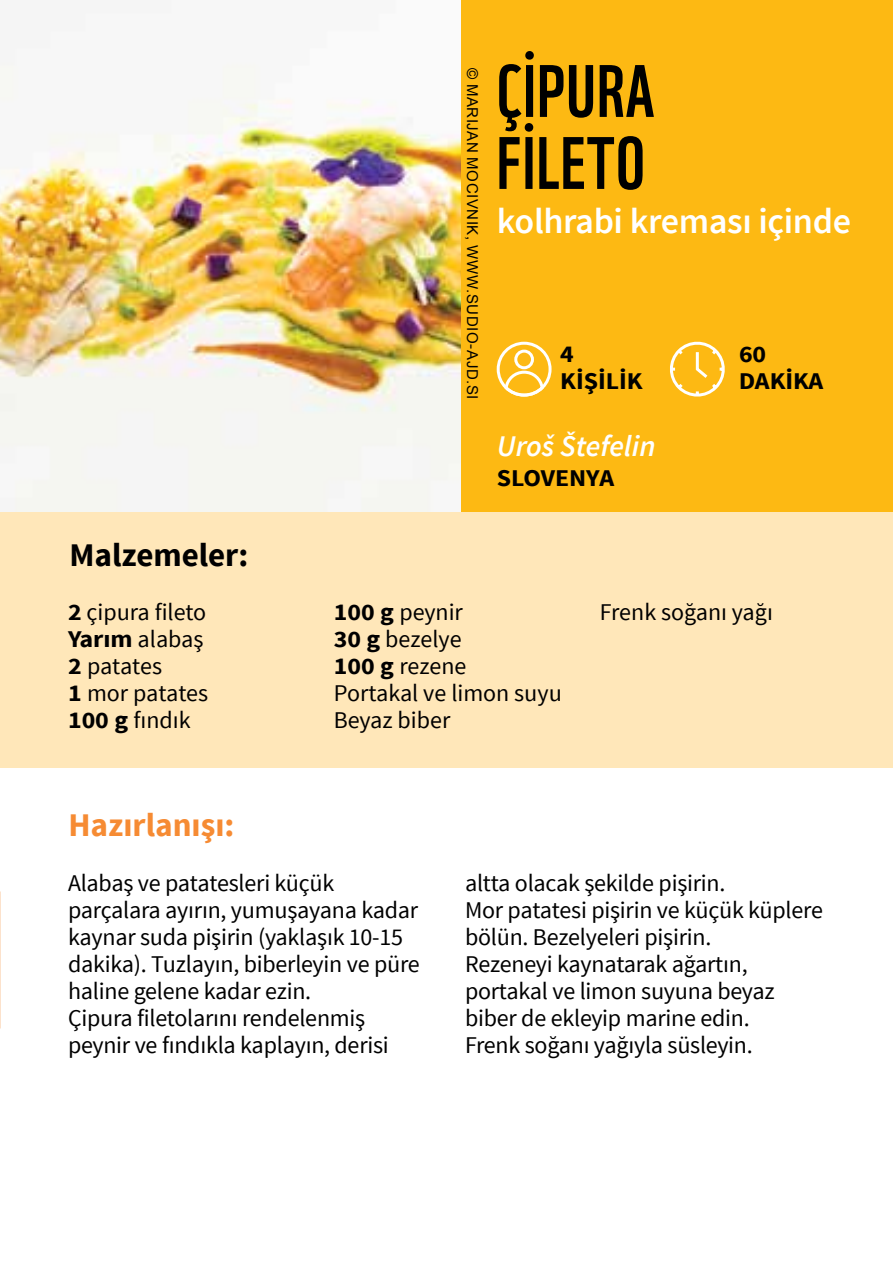
<style>
.page{position:relative;width:893px;height:1263px;background:#fff}
.page>*{position:absolute;margin:0;border:0;box-sizing:border-box;transform-origin:0 0}
.t1{font:72px/72px "WWF";letter-spacing:.02em;color:#000}
.t2{font:600 36px "Source Sans Pro";letter-spacing:-.01em;color:#fff}
.t3{font:700 33px "Source Sans Pro";color:#f68b33}
.t4{font:700 33px "Source Sans Pro";color:#000}
.t5{font:italic 600 30px "Source Sans Pro";color:#fff}
.t6{font:24px/27px "Source Sans Pro";letter-spacing:-.01em;color:#000}
.t7{font:700 24px/27px "Source Sans Pro";color:#000;scale:1.08 1}
.t8{font:15px "Arial";letter-spacing:.04em;color:#000}
.s1{font-weight:700}
</style>
<div class="page">
<div style="left:0;top:512px;width:893px;height:256px;background:#ffe7b9"></div>
<img style="left:0;top:62px;width:461px;height:450px">
<div style="left:461px;top:0;width:432px;height:512px;background:#fdb913"></div>
<svg style="left:670px;top:341px;width:55px;height:56px"></svg>
<svg style="left:503px;top:369px;width:42px;height:27px"></svg>
<div style="left:514px;top:350px;width:20px;height:19px;border:3px solid #fff;border-radius:50%"></div>
<div style="left:497px;top:342px;width:55px;height:55px;border:3px solid #fff;border-radius:50%"></div>
<p class="t8" style="left:482px;top:68px;width:333px;rotate:90deg">© MARIJAN MOCIVNIK, WWW.SUDIO-AJD.SI</p>
<h1 class="t1" style="left:497px;top:48px;width:159px">ÇİPURA<br>FİLETO</h1>
<h2 class="t2" style="left:497px;top:199px;width:356px">kolhrabi kreması içinde</h2>
<p class="t7" style="left:560px;top:341px;width:78px">4<br>KİŞİLİK</p>
<p class="t7" style="left:739px;top:341px;width:80px">60<br>DAKİKA</p>
<p class="t5" style="left:497px;top:427px;width:160px">Uroš Štefelin</p>
<p class="t7" style="left:497px;top:465px;width:110px">SLOVENYA</p>
<h3 class="t4" style="left:69px;top:534px;width:180px">Malzemeler:</h3>
<p class="t6" style="left:68px;top:598px;width:142px"><span class="s1">2</span> çipura fileto<br><span class="s1">Yarım</span> alabaş<br><span class="s1">2</span> patates<br><span class="s1">1</span> mor patates<br><span class="s1">100 g</span> fındık</p>
<p class="t6" style="left:334px;top:598px;width:229px"><span class="s1">100 g</span> peynir<br><span class="s1">30 g</span> bezelye<br><span class="s1">100 g</span> rezene<br>Portakal ve limon suyu<br>Beyaz biber</p>
<p class="t6" style="left:600px;top:598px;width:175px">Frenk soğanı yağı</p>
<h3 class="t3" style="left:68px;top:804px;width:167px">Hazırlanışı:</h3>
<p class="t6" style="left:68px;top:870px;width:353px">Alabaş ve patatesleri küçük parçalara ayırın, yumuşayana kadar kaynar suda pişirin (yaklaşık 10-15 dakika). Tuzlayın, biberleyin ve püre haline gelene kadar ezin.<br>Çipura filetolarını rendelenmiş peynir ve fındıkla kaplayın, derisi</p>
<p class="t6" style="left:465px;top:870px;width:359px">altta olacak şekilde pişirin.<br>Mor patatesi pişirin ve küçük küplere bölün. Bezelyeleri pişirin.<br>Rezeneyi kaynatarak ağartın, portakal ve limon suyuna beyaz biber de ekleyip marine edin.<br>Frenk soğanı yağıyla süsleyin.</p>
</div>
